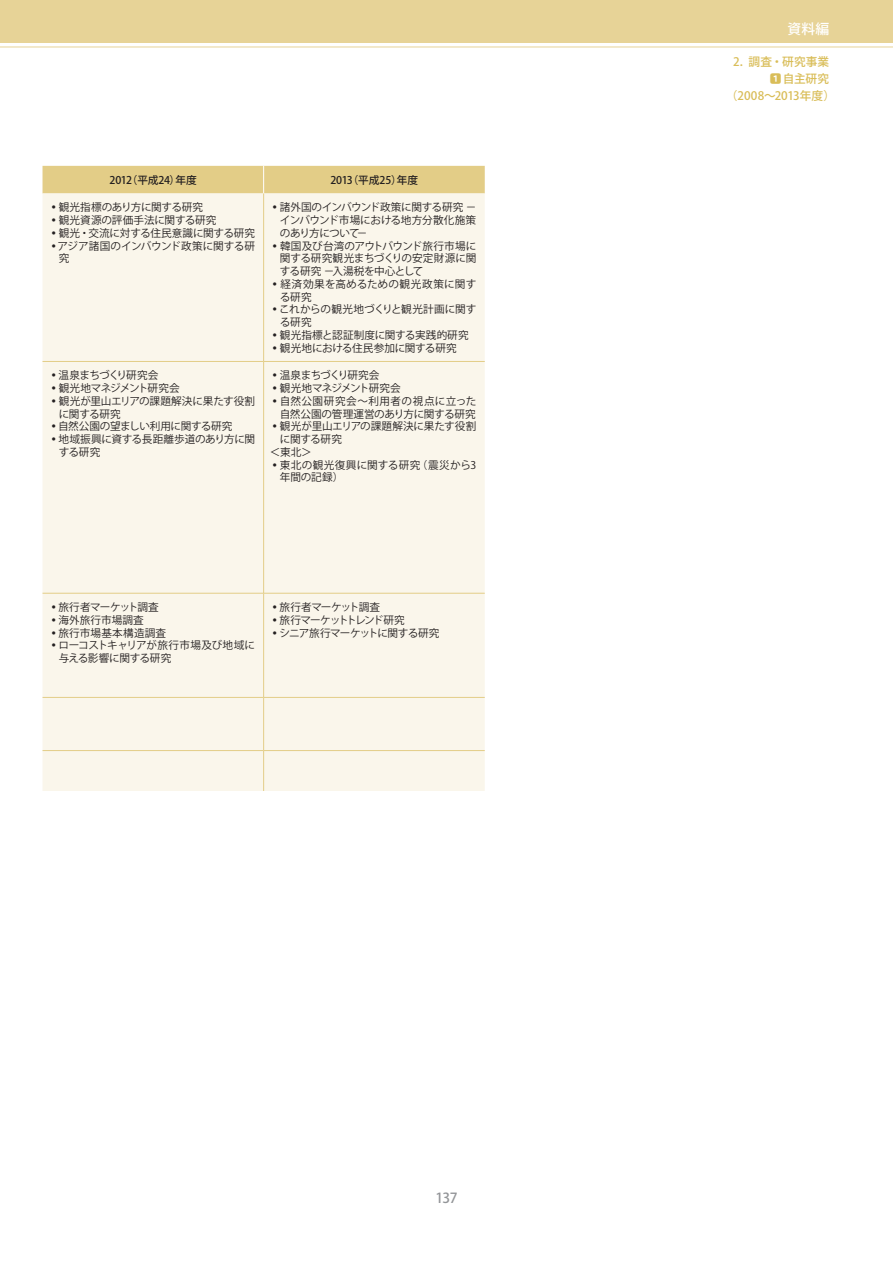
<style>
.page{position:relative;width:893px;height:1263px;background:#fff}
.page>*{position:absolute;margin:0;border:0;box-sizing:border-box;transform-origin:0 0}
.t1{font:500 13.8px "Koz Go Pro";color:#fff}
.t2{font:500 13.8px "Koz Go Pro";color:#939598}
.t3{font:500 11.7px "Koz Go Pro";color:#d9bd58}
.t4{font:10.65px "Koz Go Pro";letter-spacing:-.02em;color:#231f20}
.t5{font:10.65px/12.8px "Koz Go Pro";letter-spacing:-.065em;color:#231f20}
.t6{font:10.65px "Koz Go Pro";color:#231f20}
.t7{font:10.65px "Koz Go Pro";letter-spacing:.005em;color:#231f20}
.t8{font:10.65px "Koz Go Pro";letter-spacing:-.07em;color:#231f20}
.t9{font:500 10.65px "Koz Go Pro";letter-spacing:-.015em;color:#231f20}
.t10{font:10.65px "Koz Go Pro";letter-spacing:-.06em;color:#231f20}
.t11{font:10.65px "Koz Go Pro";letter-spacing:.02em;color:#231f20}
.t12{font:10.65px "Koz Go Pro";letter-spacing:.025em;color:#231f20}
.t13{font:10.65px "Koz Go Pro";letter-spacing:.035em;color:#231f20}
.t14{font:10.65px "Koz Go Pro";letter-spacing:-.045em;color:#231f20}
.t15{font:10.65px "Koz Go Pro";letter-spacing:.015em;color:#231f20}
.s1{font-weight:700}
</style>
<div class="page">
<div style="left:0;top:0;width:893px;height:43px;background:#e7d397"></div>
<hr style="left:0;top:47px;width:893px;height:1px;background:#e7d397">
<div style="left:43px;top:193px;width:442px;height:598px;background:#faf6eb"></div>
<div style="left:43px;top:166px;width:442px;height:27px;background:#e3cd87"></div>
<hr style="left:263px;top:193px;width:1px;height:168px;background:#e3cd87">
<hr style="left:43px;top:361px;width:221px;height:1px;background:#e3cd87">
<hr style="left:264px;top:361px;width:221px;height:1px;background:#e3cd87">
<hr style="left:263px;top:362px;width:1px;height:231px;background:#e3cd87">
<hr style="left:43px;top:593px;width:221px;height:1px;background:#e3cd87">
<hr style="left:264px;top:593px;width:221px;height:1px;background:#e3cd87">
<hr style="left:263px;top:593px;width:1px;height:104px;background:#e3cd87">
<hr style="left:43px;top:697px;width:221px;height:1px;background:#e3cd87">
<hr style="left:264px;top:697px;width:221px;height:1px;background:#e3cd87">
<hr style="left:263px;top:698px;width:1px;height:52px;background:#e3cd87">
<hr style="left:43px;top:750px;width:221px;height:1px;background:#e3cd87">
<hr style="left:264px;top:750px;width:221px;height:1px;background:#e3cd87">
<hr style="left:263px;top:751px;width:1px;height:40px;background:#e3cd87">
<p class="t9" style="left:109px;top:173px;width:89px">2012（平成24）年度</p>
<p class="t9" style="left:330px;top:173px;width:89px">2013（平成25）年度</p>
<p class="t4" style="left:49px;top:201px;width:156px">◦観光指標のあり方に関する研究</p>
<p class="t4" style="left:49px;top:213px;width:169px">◦観光資源の評価手法に関する研究</p>
<p class="t4" style="left:49px;top:226px;width:208px">◦観光・交流に対する住民意識に関する研究</p>
<p class="t6" style="left:49px;top:239px;width:208px">◦アジア諸国のインバウンド政策に関する研</p>
<p class="t4" style="left:59px;top:252px;width:12px">究</p>
<p class="t4" style="left:270px;top:201px;width:208px">◦諸外国のインバウンド政策に関する研究 －</p>
<p class="t4" style="left:280px;top:213px;width:198px">インバウンド市場における地方分散化施策</p>
<p class="t5" style="left:280px;top:227px;width:89px">のあり方について－</p>
<p class="t7" style="left:270px;top:239px;width:208px">◦韓国及び台湾のアウトバウンド旅行市場に</p>
<p class="t4" style="left:280px;top:252px;width:198px">関する研究観光まちづくりの安定財源に関</p>
<p class="t4" style="left:280px;top:264px;width:145px">する研究 －入湯税を中心として</p>
<p class="t12" style="left:270px;top:277px;width:208px">◦経済効果を高めるための観光政策に関す</p>
<p class="t4" style="left:280px;top:290px;width:33px">る研究</p>
<p class="t4" style="left:270px;top:303px;width:208px">◦これからの観光地づくりと観光計画に関す</p>
<p class="t4" style="left:280px;top:315px;width:33px">る研究</p>
<p class="t6" style="left:270px;top:328px;width:201px">◦観光指標と認証制度に関する実践的研究</p>
<p class="t4" style="left:270px;top:341px;width:189px">◦観光地における住民参加に関する研究</p>
<p class="t10" style="left:49px;top:368px;width:111px">◦温泉まちづくり研究会</p>
<p class="t8" style="left:49px;top:381px;width:133px">◦観光地マネジメント研究会</p>
<p class="t4" style="left:49px;top:394px;width:208px">◦観光が里山エリアの課題解決に果たす役割</p>
<p class="t4" style="left:59px;top:407px;width:64px">に関する研究</p>
<p class="t4" style="left:49px;top:420px;width:186px">◦自然公園の望ましい利用に関する研究</p>
<p class="t4" style="left:49px;top:432px;width:208px">◦地域振興に資する長距離歩道のあり方に関</p>
<p class="t4" style="left:59px;top:445px;width:43px">する研究</p>
<p class="t10" style="left:270px;top:368px;width:111px">◦温泉まちづくり研究会</p>
<p class="t8" style="left:270px;top:381px;width:133px">◦観光地マネジメント研究会</p>
<p class="t13" style="left:270px;top:394px;width:208px">◦自然公園研究会～利用者の視点に立った</p>
<p class="t4" style="left:280px;top:407px;width:197px">自然公園の管理運営のあり方に関する研究</p>
<p class="t4" style="left:270px;top:420px;width:208px">◦観光が里山エリアの課題解決に果たす役割</p>
<p class="t4" style="left:280px;top:432px;width:64px">に関する研究</p>
<p class="t4" style="left:270px;top:445px;width:43px">＜東北＞</p>
<p class="t11" style="left:270px;top:458px;width:208px">◦東北の観光復興に関する研究（震災から3</p>
<p class="t4" style="left:280px;top:471px;width:65px">年間の記録）</p>
<p class="t14" style="left:49px;top:600px;width:112px">◦旅行者マーケット調査</p>
<p class="t7" style="left:49px;top:613px;width:97px">◦海外旅行市場調査</p>
<p class="t15" style="left:49px;top:626px;width:119px">◦旅行市場基本構造調査</p>
<p class="t4" style="left:49px;top:638px;width:208px">◦ローコストキャリアが旅行市場及び地域に</p>
<p class="t4" style="left:59px;top:651px;width:114px">与える影響に関する研究</p>
<p class="t5" style="left:270px;top:601px;width:171px">◦旅行者マーケット調査<br>◦旅行マーケットトレンド研究<br>◦シニア旅行マーケットに関する研究</p>
<p class="t2" style="left:435px;top:1189px;width:23px">137</p>
<p class="t1" style="left:788px;top:21px;width:43px">資料編</p>
<p class="t3" style="left:733px;top:54px;width:98px">2．調査・研究事業</p>
<p class="t3" style="left:770px;top:71px;width:61px"><span class="s1">1</span> 自主研究</p>
<p class="t3" style="left:726px;top:88px;width:111px">（2008〜2013年度）</p>
</div>
